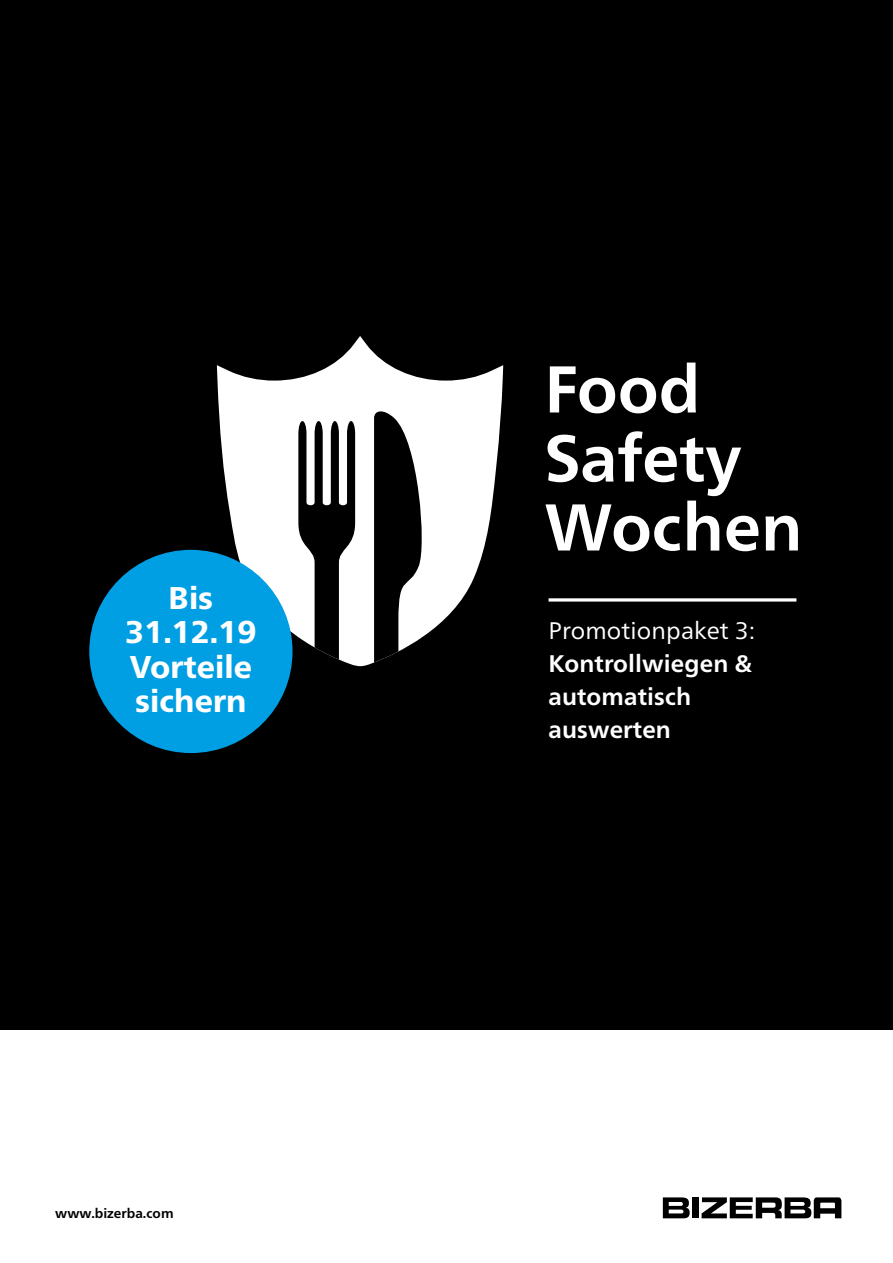
<style>
.page{position:relative;width:893px;height:1263px;background:#fff}
.page>*{position:absolute;margin:0;border:0;box-sizing:border-box;transform-origin:0 0}
.Anlesetext_16_22_K{font:700 66px/69px "Neue Frutiger LT Pro";color:#fff}
.Anlesetext_16_22_K-2{font:800 31.5px/34.5px "Neue Frutiger LT Pro";color:#fff;text-align:center}
.Copy_9_12_Grau{font:700 24px/33px "Neue Frutiger LT Pro";letter-spacing:.005em;color:#fff}
.Copy_9_12_Grau-2{font:24px "Neue Frutiger LT Pro";letter-spacing:.005em;color:#fff}
.URL_9_12_Bold_K{font:700 13.5px "Neue Frutiger LT Pro";color:#000}
</style>
<div class="page">
<div style="left:0;top:0;width:893px;height:1029px;background:#000"></div>
<svg style="left:702px;top:1197px;width:139px;height:21px"></svg>
<div style="left:692px;top:1197px;width:6px;height:21px;background:#000"></div>
<svg style="left:663px;top:1197px;width:27px;height:21px"></svg>
<svg style="left:549px;top:598px;width:247px;height:4px"></svg>
<svg style="left:217px;top:336px;width:286px;height:330px;fill:#fff"></svg>
<svg style="left:374px;top:409px;width:53px;height:257px"></svg>
<svg style="left:298px;top:421px;width:57px;height:245px"></svg>
<div style="left:89px;top:550px;width:204px;height:203px;background:#009fe3;border-radius:50%"></div>
<p class="Anlesetext_16_22_K-2" style="left:125px;top:580px;width:133px">Bis<br>31.12.19<br>Vorteile sichern</p>
<p class="URL_9_12_Bold_K" style="left:55px;top:1205px;width:120px">www.bizerba.com</p>
<p class="Anlesetext_16_22_K" style="left:544px;top:355px;width:199px">Food<br>Safety</p>
<p class="Anlesetext_16_22_K" style="left:544px;top:493px;width:260px">Wochen</p>
<p class="Copy_9_12_Grau-2" style="left:549px;top:616px;width:208px">Promotionpaket 3:</p>
<p class="Copy_9_12_Grau" style="left:549px;top:647px;width:205px">Kontrollwiegen &amp; automatisch</p>
<p class="Copy_9_12_Grau" style="left:549px;top:713px;width:124px">auswerten</p>
</div>
